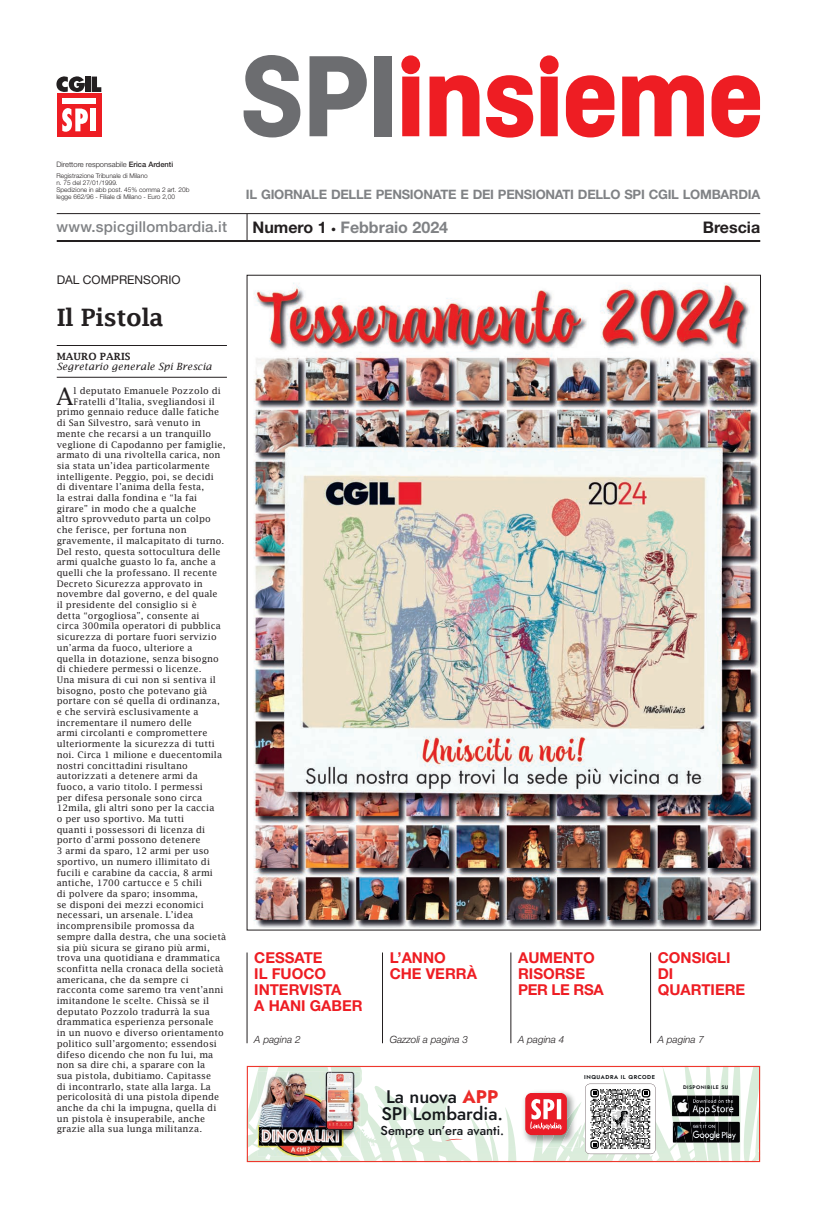
<style>
.page{position:relative;width:817px;height:1219px;background:#fff}
.page>*{position:absolute;margin:0;border:0;box-sizing:border-box;transform-origin:0 0}
.t1{font:600 24px "Lucida Fax";letter-spacing:-.02em;color:#231f20}
.t2{font:23.8px "Lucida Fax";color:#231f20}
.t3{font:18.2px/17.5px "Jost";color:#14171a}
.t4{font:700 16px "Helvetica Neue LT Std";color:#808285}
.t5{font:700 16px "Helvetica Neue LT Std";color:#231f20}
.t6{font:700 15px/16px "Helvetica Neue LT Std";color:#ee1d23}
.t7{font:500 15px "Helvetica Neue LT Std";letter-spacing:.015em;color:#808285}
.t8{font:700 13px "Helvetica Neue LT Std";letter-spacing:-.02em;color:#808285}
.t9{font:12.9px "Jost";color:#14171a}
.t10{font:12px "Helvetica Neue LT Std";color:#231f20}
.t11{font:italic 300 10px "Helvetica Neue LT Std";color:#231f20}
.t12{font:italic 10px "Lucida Fax";color:#231f20}
.t13{font:600 10px "Lucida Fax";color:#231f20}
.t14{font:9px "Lucida Fax";letter-spacing:.01em;color:#231f20}
.t15{font:300 7.5px "Helvetica Neue LT Std";color:#231f20}
.t16{font:300 6.5px/7px "Helvetica Neue LT Std";color:#231f20}
.t17{font:600 5.6px "Jost";letter-spacing:.09em;color:#14171a}
.t18{font:600 5.1px "Jost";letter-spacing:.09em;color:#14171a}
.s1{font-weight:500}
.s2{color:#231f20}
.s3{font-size:10px;color:#231f20}
.s4{color:#eb2c29}
</style>
<div class="page">
<div style="left:57px;top:93px;width:44px;height:44px;background:#ee1d23"></div>
<svg style="left:56px;top:76px;width:29px;height:16px"></svg>
<div style="left:86px;top:76px;width:5px;height:16px;background:#231f20"></div>
<svg style="left:92px;top:76px;width:9px;height:16px"></svg>
<svg style="left:62px;top:108px;width:26px;height:24px"></svg>
<div style="left:91px;top:109px;width:5px;height:22px;background:#fff"></div>
<div style="left:62px;top:99px;width:34px;height:5px;background:#fff"></div>
<hr style="left:57px;top:240px;width:703px;height:2px;background:#231f20">
<svg style="left:247px;top:214px;width:1px;height:26px"></svg>
<hr style="left:57px;top:213px;width:703px;height:1px;background:#231f20">
<svg style="left:243px;top:55px;width:57px;height:82px"></svg>
<svg style="left:309px;top:56px;width:58px;height:80px"></svg>
<div style="left:374px;top:56px;width:17px;height:80px;background:#6c6d70"></div>
<svg style="left:401px;top:55px;width:19px;height:81px;background:#f04146"></svg>
<svg style="left:429px;top:75px;width:50px;height:61px"></svg>
<svg style="left:486px;top:75px;width:47px;height:63px"></svg>
<svg style="left:539px;top:55px;width:19px;height:81px;background:#f04247"></svg>
<svg style="left:565px;top:75px;width:49px;height:62px"></svg>
<svg style="left:622px;top:75px;width:81px;height:61px"></svg>
<svg style="left:711px;top:75px;width:48px;height:62px"></svg>
<hr style="left:57px;top:345px;width:170px;height:1px;background:#231f20">
<hr style="left:57px;top:377px;width:170px;height:1px;background:#231f20">
<svg style="left:247px;top:1066px;width:513px;height:96px"></svg>
<hr style="left:247px;top:952px;width:1px;height:91px;background:#231f20">
<hr style="left:650px;top:952px;width:1px;height:91px;background:#231f20">
<hr style="left:382px;top:952px;width:1px;height:91px;background:#231f20">
<hr style="left:510px;top:952px;width:1px;height:91px;background:#231f20">
<img style="left:253px;top:283px;width:505px;height:645px">
<p class="t15" style="left:56px;top:160px;width:118px">Direttore responsabile <span class="s1">Erica Ardenti</span></p>
<p class="t16" style="left:56px;top:172px;width:134px">Registrazione Tribunale di Milano<br>n. 75 del 27/01/1999.<br>Spedizione in abb post. 45% comma 2 art. 20b legge 662/96 - Filiale di Milano - Euro 2,00</p>
<h3 class="t8" style="left:246px;top:186px;width:515px">IL GIORNALE DELLE PENSIONATE E DEI PENSIONATI DELLO SPI CGIL LOMBARDIA</h3>
<h3 class="t7" style="left:57px;top:218px;width:172px">www.spicgillombardia.it</h3>
<h3 class="t4" style="left:252px;top:217px;width:197px"><span class="s2">Numero 1</span> <span class="s3">•</span> Febbraio 2024</h3>
<h3 class="t5" style="left:702px;top:217px;width:59px">Brescia</h3>
<h3 class="t10" style="left:57px;top:272px;width:125px">DAL COMPRENSORIO</h3>
<h1 class="t1" style="left:57px;top:304px;width:108px">Il Pistola</h1>
<p class="t13" style="left:57px;top:351px;width:75px">MAURO PARIS</p>
<p class="t12" style="left:57px;top:361px;width:157px">Segretario generale Spi Brescia</p>
<h2 class="t2" style="left:56px;top:382px;width:18px">A</h2>
<p class="t14" style="left:74px;top:386px;width:149px">l deputato Emanuele Pozzolo di</p>
<p class="t14" style="left:74px;top:396px;width:143px">Fratelli d’Italia, svegliandosi il</p>
<p class="t14" style="left:57px;top:407px;width:164px">primo gennaio reduce dalle fatiche</p>
<p class="t14" style="left:57px;top:418px;width:145px">di San Silvestro, sarà venuto in</p>
<p class="t14" style="left:57px;top:428px;width:156px">mente che recarsi a un tranquillo</p>
<p class="t14" style="left:57px;top:439px;width:170px">veglione di Capodanno per famiglie,</p>
<p class="t14" style="left:57px;top:450px;width:165px">armato di una rivoltella carica, non</p>
<p class="t14" style="left:57px;top:460px;width:155px">sia stata un’idea particolarmente</p>
<p class="t14" style="left:57px;top:471px;width:159px">intelligente. Peggio, poi, se decidi</p>
<p class="t14" style="left:57px;top:482px;width:149px">di diventare l’anima della festa,</p>
<p class="t14" style="left:57px;top:493px;width:142px">la estrai dalla fondina e “la fai</p>
<p class="t14" style="left:57px;top:503px;width:141px">girare” in modo che a qualche</p>
<p class="t14" style="left:57px;top:514px;width:155px">altro sprovveduto parta un colpo</p>
<p class="t14" style="left:57px;top:525px;width:131px">che ferisce, per fortuna non</p>
<p class="t14" style="left:57px;top:535px;width:169px">gravemente, il malcapitato di turno.</p>
<p class="t14" style="left:57px;top:546px;width:165px">Del resto, questa sottocultura delle</p>
<p class="t14" style="left:57px;top:557px;width:161px">armi qualche guasto lo fa, anche a</p>
<p class="t14" style="left:57px;top:567px;width:162px">quelli che la professano. Il recente</p>
<p class="t14" style="left:57px;top:578px;width:148px">Decreto Sicurezza approvato in</p>
<p class="t14" style="left:57px;top:589px;width:162px">novembre dal governo, e del quale</p>
<p class="t14" style="left:57px;top:600px;width:141px">il presidente del consiglio si è</p>
<p class="t14" style="left:57px;top:610px;width:144px">detta “orgogliosa”, consente ai</p>
<p class="t14" style="left:57px;top:621px;width:165px">circa 300mila operatori di pubblica</p>
<p class="t14" style="left:57px;top:632px;width:161px">sicurezza di portare fuori servizio</p>
<p class="t14" style="left:57px;top:642px;width:137px">un’arma da fuoco, ulteriore a</p>
<p class="t14" style="left:57px;top:653px;width:163px">quella in dotazione, senza bisogno</p>
<p class="t14" style="left:57px;top:664px;width:146px">di chiedere permessi o licenze.</p>
<p class="t14" style="left:57px;top:674px;width:161px">Una misura di cui non si sentiva il</p>
<p class="t14" style="left:57px;top:685px;width:152px">bisogno, posto che potevano già</p>
<p class="t14" style="left:57px;top:696px;width:164px">portare con sé quella di ordinanza,</p>
<p class="t14" style="left:57px;top:707px;width:143px">e che servirà esclusivamente a</p>
<p class="t14" style="left:57px;top:717px;width:137px">incrementare il numero delle</p>
<p class="t14" style="left:57px;top:728px;width:152px">armi circolanti e compromettere</p>
<p class="t14" style="left:57px;top:739px;width:160px">ulteriormente la sicurezza di tutti</p>
<p class="t14" style="left:57px;top:749px;width:167px">noi. Circa 1 milione e duecentomila</p>
<p class="t14" style="left:57px;top:760px;width:132px">nostri concittadini risultano</p>
<p class="t14" style="left:57px;top:771px;width:142px">autorizzati a detenere armi da</p>
<p class="t14" style="left:57px;top:781px;width:148px">fuoco, a vario titolo. I permessi</p>
<p class="t14" style="left:57px;top:792px;width:147px">per difesa personale sono circa</p>
<p class="t14" style="left:57px;top:803px;width:159px">12mila, gli altri sono per la caccia</p>
<p class="t14" style="left:57px;top:814px;width:129px">o per uso sportivo. Ma tutti</p>
<p class="t14" style="left:57px;top:824px;width:150px">quanti i possessori di licenza di</p>
<p class="t14" style="left:57px;top:835px;width:145px">porto d’armi possono detenere</p>
<p class="t14" style="left:57px;top:846px;width:154px">3 armi da sparo, 12 armi per uso</p>
<p class="t14" style="left:57px;top:856px;width:155px">sportivo, un numero illimitato di</p>
<p class="t14" style="left:57px;top:867px;width:158px">fucili e carabine da caccia, 8 armi</p>
<p class="t14" style="left:57px;top:878px;width:147px">antiche, 1700 cartucce e 5 chili</p>
<p class="t14" style="left:57px;top:888px;width:143px">di polvere da sparo; insomma,</p>
<p class="t14" style="left:57px;top:899px;width:149px">se disponi dei mezzi economici</p>
<p class="t14" style="left:57px;top:910px;width:138px">necessari, un arsenale. L’idea</p>
<p class="t14" style="left:57px;top:921px;width:139px">incomprensibile promossa da</p>
<p class="t14" style="left:57px;top:931px;width:171px">sempre dalla destra, che una società</p>
<p class="t14" style="left:57px;top:942px;width:155px">sia più sicura se girano più armi,</p>
<p class="t14" style="left:57px;top:953px;width:165px">trova una quotidiana e drammatica</p>
<p class="t14" style="left:57px;top:963px;width:168px">sconfitta nella cronaca della società</p>
<p class="t14" style="left:57px;top:974px;width:133px">americana, che da sempre ci</p>
<p class="t14" style="left:57px;top:985px;width:168px">racconta come saremo tra vent’anni</p>
<p class="t14" style="left:57px;top:995px;width:154px">imitandone le scelte. Chissà se il</p>
<p class="t14" style="left:57px;top:1006px;width:154px">deputato Pozzolo tradurrà la sua</p>
<p class="t14" style="left:57px;top:1017px;width:158px">drammatica esperienza personale</p>
<p class="t14" style="left:57px;top:1028px;width:168px">in un nuovo e diverso orientamento</p>
<p class="t14" style="left:57px;top:1038px;width:162px">politico sull’argomento; essendosi</p>
<p class="t14" style="left:57px;top:1049px;width:158px">difeso dicendo che non fu lui, ma</p>
<p class="t14" style="left:57px;top:1060px;width:150px">non sa dire chi, a sparare con la</p>
<p class="t14" style="left:57px;top:1070px;width:156px">sua pistola, dubitiamo. Capitasse</p>
<p class="t14" style="left:57px;top:1081px;width:156px">di incontrarlo, state alla larga. La</p>
<p class="t14" style="left:57px;top:1092px;width:164px">pericolosità di una pistola dipende</p>
<p class="t14" style="left:57px;top:1102px;width:161px">anche da chi la impugna, quella di</p>
<p class="t14" style="left:57px;top:1113px;width:150px">un pistola è insuperabile, anche</p>
<p class="t14" style="left:57px;top:1124px;width:147px">grazie alla sua lunga militanza.</p>
<h3 class="t6" style="left:254px;top:949px;width:110px">CESSATE<br>IL FUOCO<br>INTERVISTA<br>A HANI GABER</h3>
<p class="t11" style="left:254px;top:1034px;width:48px">A pagina 2</p>
<h3 class="t6" style="left:389px;top:949px;width:89px">L’ANNO<br>CHE VERRÀ</h3>
<p class="t11" style="left:389px;top:1034px;width:80px">Gazzoli a pagina 3</p>
<h3 class="t6" style="left:518px;top:949px;width:87px">AUMENTO<br>RISORSE<br>PER LE RSA</h3>
<p class="t11" style="left:518px;top:1034px;width:48px">A pagina 4</p>
<h3 class="t6" style="left:657px;top:949px;width:89px">CONSIGLI<br>DI<br>QUARTIERE</h3>
<p class="t11" style="left:657px;top:1034px;width:48px">A pagina 7</p>
<p class="t17" style="left:584px;top:1073px;width:72px">INQUADRA IL QRCODE</p>
<h3 class="t3" style="left:381px;top:1088px;width:123px">La nuova <span class="s4">APP<br></span>SPI Lombardia.</h3>
<h3 class="t9" style="left:380px;top:1122px;width:125px">Sempre un’era avanti.</h3>
<p class="t18" style="left:683px;top:1084px;width:47px">DISPONIBILE SU</p>
</div>
